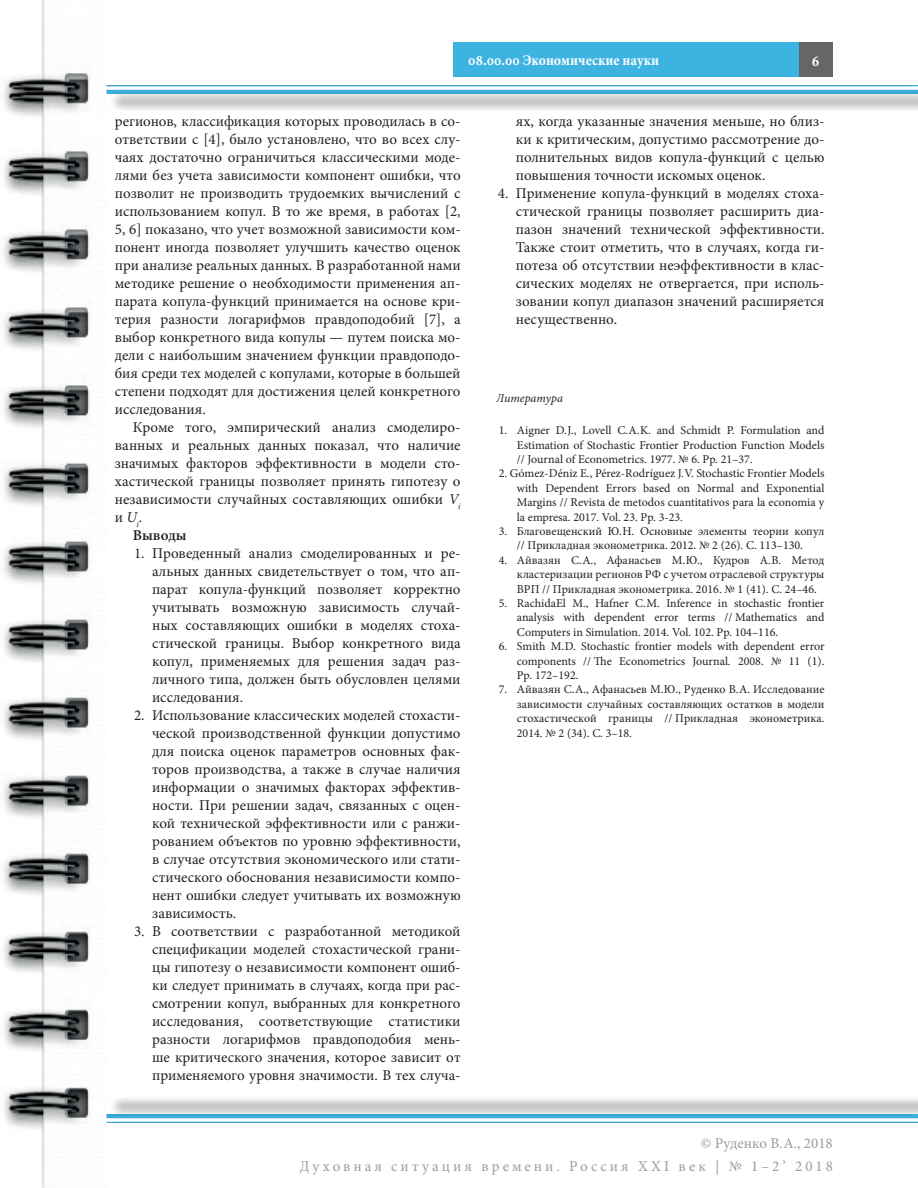
<style>
.page{position:relative;width:918px;height:1188px;background:#fff}
.page>*{position:absolute;margin:0;border:0;box-sizing:border-box;transform-origin:0 0}
.t1{font:15px/18px "Minion Pro";color:#231f20;text-align:justify}
.t2{font:15px "Minion Pro";letter-spacing:.2em;color:#9a9c9e}
.t3{font:700 condensed 15px "Minion Pro";color:#fff}
.t4{font:15px "Minion Pro";color:#9a9c9e}
.t5{font:600 15px "Minion Pro";color:#231f20}
.t6{font:12px/14.4px "Minion Pro";color:#231f20;text-align:justify}
.t7{font:italic 12px "Minion Pro";color:#231f20}
.s1{font-style:italic}
</style>
<div class="page">
<div style="left:798px;top:43px;width:35px;height:34px;background:#656666"></div>
<div style="left:91px;top:66px;width:827px;height:47px;background:#231f20;opacity:.5"></div>
<img style="left:0;top:0;width:106px;height:1188px">
<div style="left:91px;top:1095px;width:827px;height:48px;background:#231f20;opacity:.5"></div>
<div style="left:453px;top:43px;width:346px;height:34px;background:#3cb3e0"></div>
<p class="t3" style="left:468px;top:50px;width:193px">08.00.00 Экономические науки</p>
<p class="t3" style="left:812px;top:51px;width:8px">6</p>
<p class="t1" style="left:115px;top:112px;width:347px">регионов, классификация которых проводилась в со&shy;ответствии с [4], было установлено, что во всех слу&shy;чаях достаточно ограничиться классическими моде&shy;лями без учета зависимости компонент ошибки, что позволит не производить трудоемких вычислений с использованием копул. В то же время, в работах [2, 5, 6] показано, что учет возможной зависимости ком&shy;понент иногда позволяет улучшить качество оценок при анализе реальных данных. В разработанной нами методике решение о необходимости применения ап&shy;парата копула-функций принимается на основе кри&shy;терия разности логарифмов правдоподобий [7], а выбор конкретного вида копулы — путем поиска мо&shy;дели с наибольшим значением функции правдоподо&shy;бия среди тех моделей с копулами, которые в большей степени подходят для достижения целей конкретного исследования.</p>
<p class="t1" style="left:133px;top:418px;width:329px">Кроме того, эмпирический анализ смоделиро-</p>
<p class="t1" style="left:115px;top:436px;width:347px">ванных и реальных данных показал, что наличие</p>
<p class="t1" style="left:115px;top:454px;width:347px">значимых факторов эффективности в модели сто-</p>
<p class="t1" style="left:115px;top:472px;width:347px">хастической границы позволяет принять гипотезу о</p>
<p class="t1" style="left:115px;top:490px;width:347px">независимости случайных составляющих ошибки <span class="s1">V</span><sub>i</sub></p>
<p class="t1" style="left:115px;top:508px;width:29px">и <span class="s1">U</span><sub>i</sub>.</p>
<p class="t5" style="left:133px;top:525px;width:55px">Выводы</p>
<p class="t1" style="left:152px;top:544px;width:310px;text-indent:-18px">1. Проведенный анализ смоделированных и ре&shy;альных данных свидетельствует о том, что ап&shy;парат копула-функций позволяет корректно учитывать возможную зависимость случай&shy;ных составляющих ошибки в моделях стоха&shy;стической границы. Выбор конкретного вида копул, применяемых для решения задач раз&shy;личного типа, должен быть обусловлен целями исследования.</p>
<p class="t1" style="left:152px;top:706px;width:310px;text-indent:-18px">2. Использование классических моделей стохасти&shy;ческой производственной функции допустимо для поиска оценок параметров основных фак&shy;торов производства, а также в случае наличия информации о значимых факторах эффектив&shy;ности. При решении задач, связанных с оцен&shy;кой технической эффективности или с ранжи&shy;рованием объектов по уровню эффективности, в случае отсутствия экономического или стати&shy;стического обоснования независимости компо&shy;нент ошибки следует учитывать их возможную зависимость.</p>
<p class="t1" style="left:152px;top:922px;width:310px;text-indent:-18px">3. В соответствии с разработанной методикой спецификации моделей стохастической грани&shy;цы гипотезу о независимости компонент ошиб&shy;ки следует принимать в случаях, когда при рас&shy;смотрении копул, выбранных для конкретного исследования, соответствующие статистики разности логарифмов правдоподобия мень&shy;ше критического значения, которое зависит от применяемого уровня значимости. В тех случа-</p>
<p class="t1" style="left:516px;top:112px;width:310px">ях, когда указанные значения меньше, но близ&shy;ки к критическим, допустимо рассмотрение до&shy;полнительных видов копула-функций с целью повышения точности искомых оценок.</p>
<p class="t1" style="left:516px;top:184px;width:310px;text-indent:-18px">4. Применение копула-функций в моделях стоха&shy;стической границы позволяет расширить диа&shy;пазон значений технической эффективности.<br>Также стоит отметить, что в случаях, когда ги&shy;потеза об отсутствии неэффективности в клас&shy;сических моделях не отвергается, при исполь&shy;зовании копул диапазон значений расширяется несущественно.</p>
<p class="t7" style="left:497px;top:390px;width:68px">Литература</p>
<p class="t6" style="left:517px;top:423px;width:309px;text-indent:-18px">1. Aigner D.J., Lovell C.A.K. and Schmidt P. Formulation and Estimation of Stochastic Frontier Production Function Models // Journal of Econometrics. 1977. № 6. Рp. 21–37.</p>
<p class="t6" style="left:517px;top:467px;width:309px;text-indent:-18px">2. Gómez-Déniz E., Pérez-Rodríguez J.V. Stochastic Frontier Models with Dependent Errors based on Normal and Exponential Margins // Revista de metodos cuantitativos para la economia y la empresa. 2017. Vol. 23. Рp. 3-23.</p>
<p class="t6" style="left:499px;top:524px;width:327px;text-align:center">3. Благовещенский Ю.Н. Основные элементы теории копул // Прикладная эконометрика. 2012. № 2 (26). С. 113–130.</p>
<p class="t6" style="left:517px;top:553px;width:309px;text-indent:-18px">4. Айвазян С.А., Афанасьев М.Ю., Кудров А.В. Метод кластеризации регионов РФ с учетом отраслевой структуры ВРП // Прикладная эконометрика. 2016. № 1 (41). С. 24–46.</p>
<p class="t6" style="left:517px;top:596px;width:309px;text-indent:-18px">5. RachidaEl M., Hafner C.M. Inference in stochastic frontier analysis with dependent error terms // Mathematics and Computers in Simulation. 2014. Vol. 102. Pp. 104–116.</p>
<p class="t6" style="left:517px;top:639px;width:309px;text-indent:-18px">6. Smith M.D. Stochastic frontier models with dependent error components // The Econometrics Journal. 2008. № 11 (1).<br>Pp. 172–192.</p>
<p class="t6" style="left:517px;top:683px;width:309px;text-indent:-18px">7. Айвазян С.А., Афанасьев М.Ю., Руденко В.А. Исследование зависимости случайных составляющих остатков в модели стохастической границы // Прикладная эконометрика.<br>2014. № 2 (34). С. 3–18.</p>
<p class="t4" style="left:701px;top:1133px;width:133px">© Руденко В.А., 2018</p>
<p class="t2" style="left:300px;top:1156px;width:535px">Духовная ситуация времени. Россия XXI век | № 1–2’ 2018</p>
</div>
